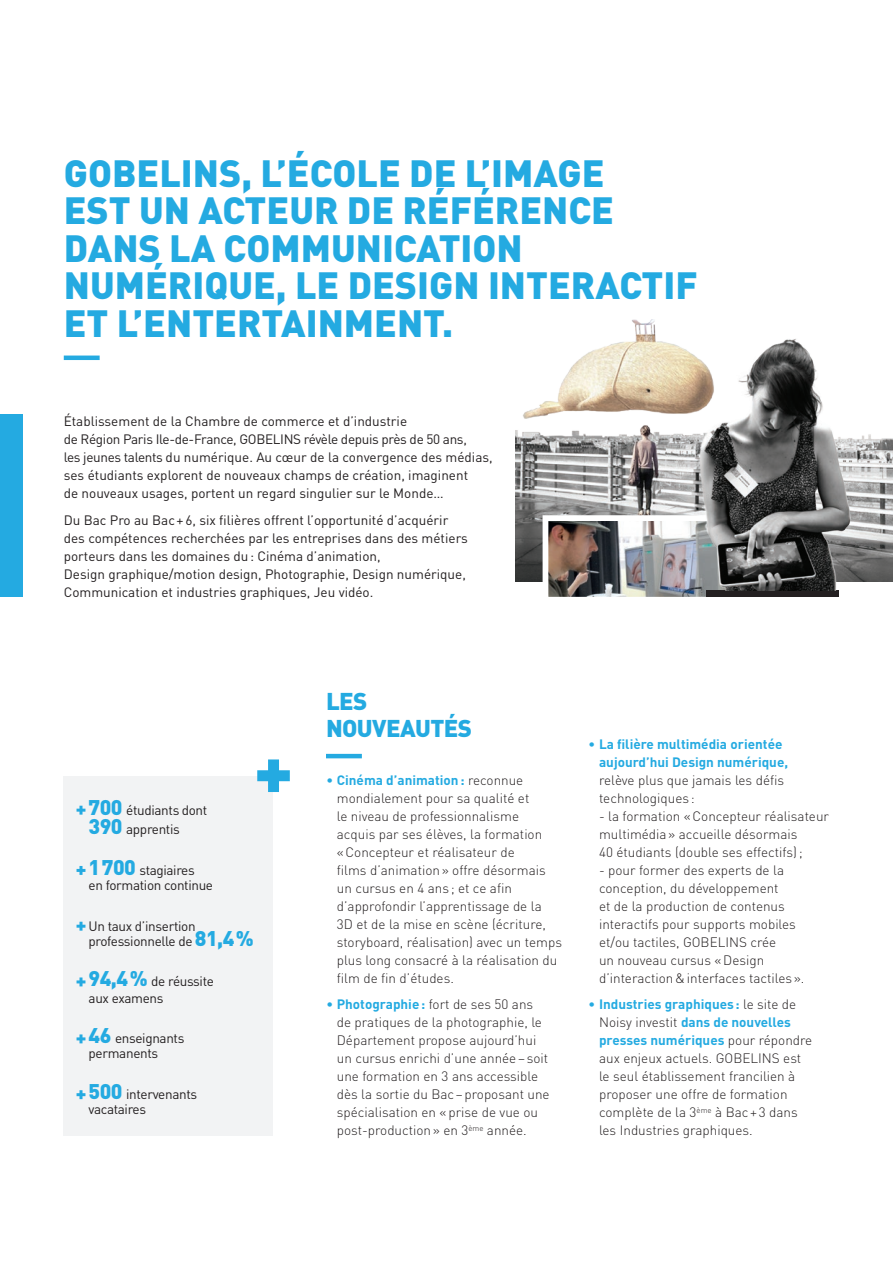
<style>
.page{position:relative;width:893px;height:1263px;background:#fff}
.page>*{position:absolute;margin:0;border:0;box-sizing:border-box;transform-origin:0 0}
.t1{font:900 37.5px/37.5px "DIN";color:#24aae1}
.t2{font:900 24px/27px "DIN";letter-spacing:-.025em;color:#24aae1}
.t3{font:300 13.5px/18px "DIN";color:#231f20}
.t4{font:13.5px/18px "DIN";color:#231f20}
.t5{font:13.5px/15px "DIN";letter-spacing:-.025em;color:#231f20}
.t6{font:700 13.5px/18px "DIN";color:#24aae1}
.s1{font-weight:900;font-size:21px;color:#24aae1}
.s2{color:#24aae1}
.s3{font-weight:700;color:#24aae1}
.s4{font-weight:300}
</style>
<div class="page">
<hr style="left:64px;top:356px;width:36px;height:4px;background:#24aae1">
<div style="left:0;top:414px;width:23px;height:183px;background:#24aae1"></div>
<hr style="left:326px;top:754px;width:36px;height:4px;background:#24aae1">
<div style="left:64px;top:776px;width:209px;height:359px;background:#f2f3f4"></div>
<svg style="left:77px;top:806px;width:8px;height:9px"></svg>
<svg style="left:77px;top:866px;width:8px;height:9px"></svg>
<svg style="left:77px;top:922px;width:8px;height:9px"></svg>
<svg style="left:77px;top:977px;width:8px;height:9px"></svg>
<svg style="left:77px;top:1034px;width:8px;height:9px"></svg>
<svg style="left:77px;top:1090px;width:8px;height:9px"></svg>
<svg style="left:257px;top:759px;width:33px;height:33px"></svg>
<img style="left:516px;top:319px;width:377px;height:262px">
<img style="left:550px;top:522px;width:157px;height:74px">
<div style="left:543px;top:515px;width:275px;height:88px;border:6px solid #fff"></div>
<div style="left:707px;top:590px;width:132px;height:7px;background:#231f20"></div>
<img style="left:684px;top:327px;width:181px;height:263px">
<h1 class="t1" style="left:64px;top:152px;width:636px">GOBELINS, L’ÉCOLE DE L’IMAGE<br>EST UN ACTEUR DE RÉFÉRENCE<br>DANS LA COMMUNICATION<br>NUMÉRIQUE, LE DESIGN INTERACTIF<br>ET L’ENTERTAINMENT.</h1>
<p class="t4" style="left:64px;top:412px;width:430px">établissement de la Chambre de commerce et d’industrie<br>de Région Paris Ile-de-France, GOBELINS révèle depuis près de 50 ans,<br>les jeunes talents du numérique. Au cœur de la convergence des médias, ses étudiants explorent de nouveaux champs de création, imaginent<br>de nouveaux usages, portent un regard singulier sur le Monde…</p>
<p class="t4" style="left:64px;top:511px;width:406px">Du Bac Pro au Bac+6, six filières offrent l’opportunité d’acquérir des compétences recherchées par les entreprises dans des métiers porteurs dans les domaines du: Cinéma d’animation,<br>Design graphique/motion design, Photographie, Design numérique, Communication et industries graphiques, Jeu vidéo.</p>
<p class="t5" style="left:89px;top:800px;width:120px;line-height:19.5px"><span class="s1">700</span> étudiants dont<br><span class="s1">390</span> apprentis</p>
<p class="t5" style="left:89px;top:862px;width:126px"><span class="s1">1700</span> stagiaires<br>en formation continue</p>
<p class="t5" style="left:89px;top:918px;width:167px">Un taux d’insertion professionnelle de <span class="s1">81,4%</span></p>
<p class="t5" style="left:89px;top:973px;width:127px;line-height:16.2px"><span class="s1">94,4%</span> de réussite aux examens</p>
<p class="t5" style="left:89px;top:1031px;width:97px"><span class="s1">46</span> enseignants permanents</p>
<p class="t5" style="left:89px;top:1086px;width:110px"><span class="s1">500</span> intervenants vacataires</p>
<h2 class="t2" style="left:326px;top:687px;width:147px">LES<br>NOUVEAUTÉS</h2>
<p class="t3" style="left:337px;top:771px;width:227px;text-indent:-11px"><span class="s2">•</span> <span class="s3">Cinéma d’animation:</span> reconnue mondialement pour sa qualité et<br>le niveau de professionnalisme<br>acquis par ses élèves, la formation «Concepteur et réalisateur de<br>films d’animation» offre désormais un cursus en 4 ans ; et ce afin d’approfondir l’apprentissage de la<br>3D et de la mise en scène (écriture, storyboard, réalisation) avec un temps plus long consacré à la réalisation du film de fin d’études.</p>
<p class="t3" style="left:337px;top:995px;width:214px;text-indent:-11px"><span class="s2">•</span> <span class="s3">Photographie:</span> fort de ses 50 ans de pratiques de la photographie, le Département propose aujourd’hui un cursus enrichi d’une année–soit une formation en 3 ans accessible dès la sortie du Bac–proposant une spécialisation en «prise de vue ou post-production» en 3<sup>ème</sup> année.</p>
<p class="t6" style="left:599px;top:734px;width:191px;text-indent:-11px"><span class="s4">•</span> La filière multimédia orientée aujourd’hui Design numérique,</p>
<p class="t3" style="left:599px;top:771px;width:187px">relève plus que jamais les défis technologiques :</p>
<p class="t3" style="left:599px;top:807px;width:232px">- la formation «Concepteur réalisateur multimédia» accueille désormais<br>40 étudiants (double ses effectifs);</p>
<p class="t3" style="left:599px;top:861px;width:207px">- pour former des experts de la conception, du développement<br>et de la production de contenus interactifs pour supports mobiles et/ou tactiles, GOBELINS crée<br>un nouveau cursus «Design d’interaction&amp;interfaces tactiles».</p>
<p class="t3" style="left:599px;top:995px;width:215px;text-indent:-11px"><span class="s2">•</span> <span class="s3">Industries graphiques:</span> le site de<br>Noisy investit <span class="s3">dans de nouvelles presses numériques</span> pour répondre aux enjeux actuels. GOBELINS est le seul établissement francilien à proposer une offre de formation complète de la 3<sup>ème</sup> à Bac+3 dans les Industries graphiques.</p>
</div>
